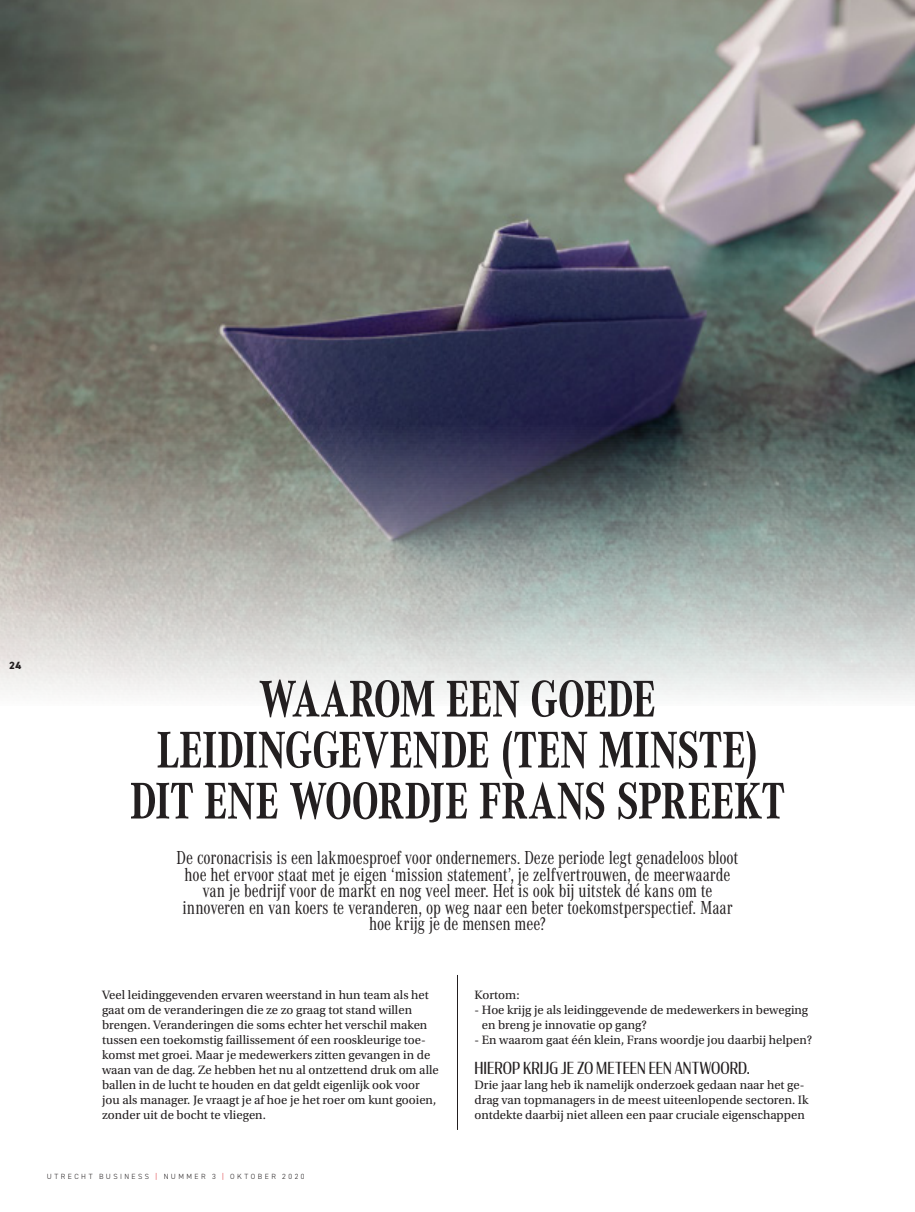
<style>
.page{position:relative;width:915px;height:1212px;background:#fff}
.page>*{position:absolute;margin:0;border:0;box-sizing:border-box;transform-origin:0 0}
.hoofdkop_corporate{font:700 53.4px/51px "Corporate A Cond Pro";letter-spacing:-.01em;color:#231f20;text-align:center;scale:.95 1}
.intro_corperate{font:19.5px/16.5px "Corporate A Cond Pro";letter-spacing:-.01em;color:#231f20;text-align:center;scale:.95 1}
.Tussenkop{font:16.5px "Condor Cond";letter-spacing:.005em;color:#231f20}
.platte_tekst{font:12.75px/15px "Utopia Std";color:#231f20}
.t1{font:800 10.5px "DIN2014";color:#231f20}
.t2{font:300 7.5px "DIN2014";letter-spacing:.33em;color:#231f20}
.s1{color:#d81c23}
</style>
<div class="page">
<img style="left:0;top:0;width:914px;height:698px">
<hr style="left:457px;top:975px;width:1px;height:155px;background:#231f20">
<p class="t1" style="left:9px;top:658px;width:14px">24</p>
<p class="hoofdkop_corporate" style="left:156px;top:672px;width:634px">WAAROM EEN GOEDE<br>LEIDINGGEVENDE (TEN MINSTE)</p>
<p class="hoofdkop_corporate" style="left:130px;top:774px;width:691px">DIT ENE WOORDJE FRANS SPREEKT</p>
<p class="intro_corperate" style="left:176px;top:849px;width:592px">De coronacrisis is een lakmoesproef voor ondernemers. Deze periode legt genadeloos bloot hoe het ervoor staat met je eigen ‘mission statement’, je zelfvertrouwen, de meerwaarde van je bedrijf voor de markt en nog veel meer. Het is ook bij uitstek dé kans om te innoveren en van koers te veranderen, op weg naar een beter toekomstperspectief. Maar hoe krijg je de mensen mee?</p>
<p class="platte_tekst" style="left:102px;top:988px;width:338px">Veel leidinggevenden ervaren weerstand in hun team als het gaat om de veranderingen die ze zo graag tot stand willen brengen. Veranderingen die soms echter het verschil maken tussen een toekomstig faillissement óf een rooskleurige toe&shy;komst met groei. Maar je medewerkers zitten gevangen in de waan van de dag. Ze hebben het nu al ontzettend druk om alle ballen in de lucht te houden en dat geldt eigenlijk ook voor jou als manager. Je vraagt je af hoe je het roer om kunt gooien, zonder uit de bocht te vliegen.</p>
<p class="platte_tekst" style="left:474px;top:988px;width:47px">Kortom:</p>
<p class="platte_tekst" style="left:481px;top:1003px;width:328px;text-indent:-7px">- Hoe krijg je als leidinggevende de medewerkers in beweging en breng je innovatie op gang?</p>
<p class="platte_tekst" style="left:474px;top:1033px;width:339px">- En waarom gaat één klein, Frans woordje jou daarbij helpen?</p>
<p class="Tussenkop" style="left:474px;top:1058px;width:277px">HIEROP KRIJG JE ZO METEEN EEN ANTWOORD.</p>
<p class="platte_tekst" style="left:474px;top:1078px;width:335px">Drie jaar lang heb ik namelijk onderzoek gedaan naar het ge&shy;drag van topmanagers in de meest uiteenlopende sectoren. Ik ontdekte daarbij niet alleen een paar cruciale eigenschappen</p>
<p class="t2" style="left:47px;top:1172px;width:259px">UTRECHT BUSINESS <span class="s1">|</span> NUMMER 3 <span class="s1">|</span> OKTOBER 2020</p>
</div>
